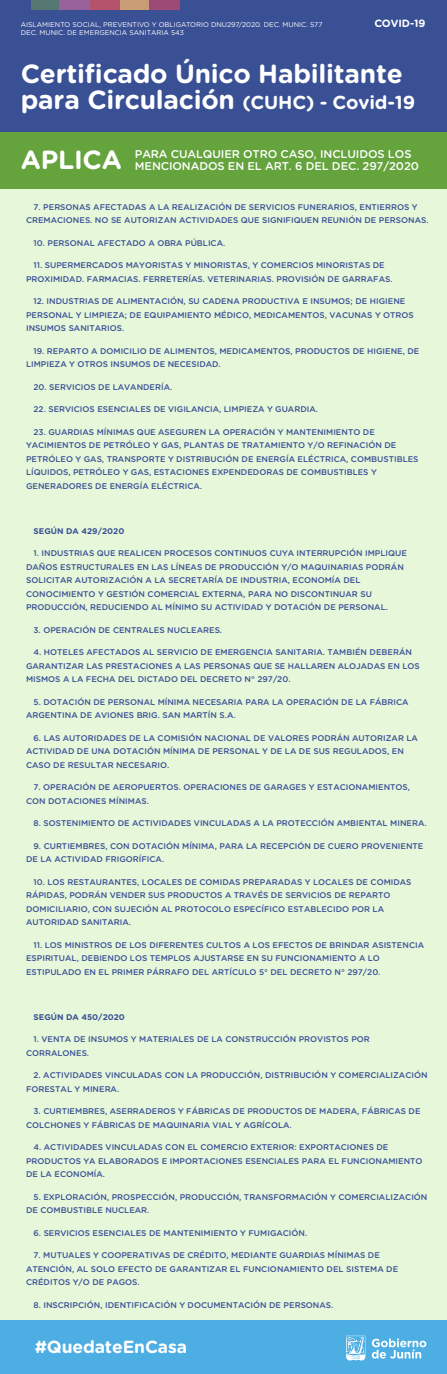
<style>
.page{position:relative;width:447px;height:1374px;background:#fff}
.page>*{position:absolute;margin:0;border:0;box-sizing:border-box;transform-origin:0 0}
.t1{font:700 26.25px/26.2px "Gotham Rounded";letter-spacing:-.01em;color:#fff}
.t2{font:700 17.55px "Gotham Rounded";letter-spacing:-.01em;color:#fff}
.t3{font:500 11.25px/12px "Gotham Rounded";letter-spacing:-.01em;color:#fff}
.t4{font:700 10.5px "Gotham Rounded";color:#fff}
.t5{font:500 8.25px/13.5px "Gotham Rounded";color:#3a5095}
.t6{font:700 8.25px "Gotham Rounded";color:#3a5095}
.t7{font:6.9px "Gotham Rounded";color:#fff}
.s1{font-size:18.75px}
</style>
<div class="page">
<div style="left:0;top:189px;width:446px;height:1136px;background:#e6f7da"></div>
<div style="left:0;top:1320px;width:446px;height:53px;background:#4caee3"></div>
<svg style="left:371px;top:1338px;width:55px;height:20px"></svg>
<svg style="left:346px;top:1335px;width:19px;height:25px"></svg>
<div style="left:0;top:0;width:446px;height:132px;background:#3a5095"></div>
<div style="left:0;top:132px;width:446px;height:57px;background:#65a33d"></div>
<div style="left:120px;top:0;width:30px;height:9px;background:#ca9c76"></div>
<div style="left:150px;top:0;width:30px;height:9px;background:#9d4a77"></div>
<div style="left:90px;top:0;width:30px;height:9px;background:#b6536c"></div>
<div style="left:30px;top:0;width:30px;height:9px;background:#547771"></div>
<div style="left:60px;top:0;width:30px;height:9px;background:#98639c"></div>
<p class="t7" style="left:21px;top:20px;width:303px">AISLAMIENTO SOCIAL, PREVENTIVO Y OBLIGATORIO DNU297/2020. DEC. MUNIC. 577</p>
<p class="t4" style="left:374px;top:15px;width:53px">COVID-19</p>
<p class="t7" style="left:21px;top:28px;width:165px">DEC. MUNIC. DE EMERGENCIA SANITARIA 543</p>
<h1 class="t1" style="left:21px;top:59px;width:395px">Certificado Único Habilitante para Circulación <span class="s1">(CUHC) - Covid-19</span></h1>
<h1 class="t1" style="left:21px;top:146px;width:103px">APLICA</h1>
<h3 class="t3" style="left:135px;top:147px;width:285px">PARA CUALQUIER OTRO CASO, INCLUIDOS LOS<br>MENCIONADOS EN EL ART. 6 DEL DEC. 297/2020</h3>
<p class="t5" style="left:26px;top:199px;width:404px;text-align:center">7. PERSONAS AFECTADAS A LA REALIZACIÓN DE SERVICIOS FUNERARIOS, ENTIERROS Y<br>CREMACIONES. NO SE AUTORIZAN ACTIVIDADES QUE SIGNIFIQUEN REUNIÓN DE PERSONAS.</p>
<p class="t5" style="left:34px;top:235px;width:193px">10. PERSONAL AFECTADO A OBRA PÚBLICA.</p>
<p class="t5" style="left:26px;top:258px;width:368px;text-align:center">11. SUPERMERCADOS MAYORISTAS Y MINORISTAS, Y COMERCIOS MINORISTAS DE<br>PROXIMIDAD. FARMACIAS. FERRETERÍAS. VETERINARIAS. PROVISIÓN DE GARRAFAS.</p>
<p class="t5" style="left:26px;top:294px;width:389px;text-indent:7px">12. INDUSTRIAS DE ALIMENTACIÓN, SU CADENA PRODUCTIVA E INSUMOS; DE HIGIENE<br>PERSONAL Y LIMPIEZA; DE EQUIPAMIENTO MÉDICO, MEDICAMENTOS, VACUNAS Y OTROS<br>INSUMOS SANITARIOS.</p>
<p class="t5" style="left:26px;top:343px;width:394px;text-indent:7px">19. REPARTO A DOMICILIO DE ALIMENTOS, MEDICAMENTOS, PRODUCTOS DE HIGIENE, DE<br>LIMPIEZA Y OTROS INSUMOS DE NECESIDAD.</p>
<p class="t5" style="left:34px;top:379px;width:140px">20. SERVICIOS DE LAVANDERÍA.</p>
<p class="t5" style="left:34px;top:402px;width:286px">22. SERVICIOS ESENCIALES DE VIGILANCIA, LIMPIEZA Y GUARDIA.</p>
<p class="t5" style="left:26px;top:424px;width:394px;text-indent:7px">23. GUARDIAS MÍNIMAS QUE ASEGUREN LA OPERACIÓN Y MANTENIMIENTO DE YACIMIENTOS DE PETRÓLEO Y GAS, PLANTAS DE TRATAMIENTO Y/O REFINACIÓN DE PETRÓLEO Y GAS, TRANSPORTE Y DISTRIBUCIÓN DE ENERGÍA ELÉCTRICA, COMBUSTIBLES LÍQUIDOS, PETRÓLEO Y GAS, ESTACIONES EXPENDEDORAS DE COMBUSTIBLES Y GENERADORES DE ENERGÍA ELÉCTRICA.</p>
<p class="t6" style="left:34px;top:524px;width:92px">SEGÚN DA 429/2020</p>
<p class="t5" style="left:26px;top:546px;width:382px;text-indent:7px">1. INDUSTRIAS QUE REALICEN PROCESOS CONTINUOS CUYA INTERRUPCIÓN IMPLIQUE DAÑOS ESTRUCTURALES EN LAS LÍNEAS DE PRODUCCIÓN Y/O MAQUINARIAS PODRÁN SOLICITAR AUTORIZACIÓN A LA SECRETARÍA DE INDUSTRIA, ECONOMÍA DEL CONOCIMIENTO Y GESTIÓN COMERCIAL EXTERNA, PARA NO DISCONTINUAR SU PRODUCCIÓN, REDUCIENDO AL MÍNIMO SU ACTIVIDAD Y DOTACIÓN DE PERSONAL.</p>
<p class="t5" style="left:34px;top:622px;width:190px">3. OPERACIÓN DE CENTRALES NUCLEARES.</p>
<p class="t5" style="left:26px;top:645px;width:395px;text-indent:7px">4. HOTELES AFECTADOS AL SERVICIO DE EMERGENCIA SANITARIA. TAMBIÉN DEBERÁN<br>GARANTIZAR LAS PRESTACIONES A LAS PERSONAS QUE SE HALLAREN ALOJADAS EN LOS<br>MISMOS A LA FECHA DEL DICTADO DEL DECRETO N° 297/20.</p>
<p class="t5" style="left:26px;top:694px;width:384px;text-indent:7px">5. DOTACIÓN DE PERSONAL MÍNIMA NECESARIA PARA LA OPERACIÓN DE LA FÁBRICA<br>ARGENTINA DE AVIONES BRIG. SAN MARTÍN S.A.</p>
<p class="t5" style="left:26px;top:730px;width:393px;text-indent:7px">6. LAS AUTORIDADES DE LA COMISIÓN NACIONAL DE VALORES PODRÁN AUTORIZAR LA<br>ACTIVIDAD DE UNA DOTACIÓN MÍNIMA DE PERSONAL Y DE LA DE SUS REGULADOS, EN<br>CASO DE RESULTAR NECESARIO.</p>
<p class="t5" style="left:26px;top:780px;width:385px;text-indent:7px">7. OPERACIÓN DE AEROPUERTOS. OPERACIONES DE GARAGES Y ESTACIONAMIENTOS,<br>CON DOTACIONES MÍNIMAS.</p>
<p class="t5" style="left:34px;top:816px;width:394px">8. SOSTENIMIENTO DE ACTIVIDADES VINCULADAS A LA PROTECCIÓN AMBIENTAL MINERA.</p>
<p class="t5" style="left:26px;top:838px;width:398px;text-indent:7px">9. CURTIEMBRES, CON DOTACIÓN MÍNIMA, PARA LA RECEPCIÓN DE CUERO PROVENIENTE<br>DE LA ACTIVIDAD FRIGORÍFICA.</p>
<p class="t5" style="left:26px;top:874px;width:387px;text-indent:7px">10. LOS RESTAURANTES, LOCALES DE COMIDAS PREPARADAS Y LOCALES DE COMIDAS RÁPIDAS, PODRÁN VENDER SUS PRODUCTOS A TRAVÉS DE SERVICIOS DE REPARTO DOMICILIARIO, CON SUJECIÓN AL PROTOCOLO ESPECÍFICO ESTABLECIDO POR LA AUTORIDAD SANITARIA.</p>
<p class="t5" style="left:26px;top:937px;width:399px;text-indent:7px">11. LOS MINISTROS DE LOS DIFERENTES CULTOS A LOS EFECTOS DE BRINDAR ASISTENCIA<br>ESPIRITUAL, DEBIENDO LOS TEMPLOS AJUSTARSE EN SU FUNCIONAMIENTO A LO<br>ESTIPULADO EN EL PRIMER PÁRRAFO DEL ARTÍCULO 5° DEL DECRETO N° 297/20.</p>
<p class="t6" style="left:34px;top:1010px;width:93px">SEGÚN DA 450/2020</p>
<p class="t5" style="left:26px;top:1032px;width:345px;text-indent:7px">1. VENTA DE INSUMOS Y MATERIALES DE LA CONSTRUCCIÓN PROVISTOS POR<br>CORRALONES.</p>
<p class="t5" style="left:26px;top:1068px;width:403px;text-indent:7px">2. ACTIVIDADES VINCULADAS CON LA PRODUCCIÓN, DISTRIBUCIÓN Y COMERCIALIZACIÓN<br>FORESTAL Y MINERA.</p>
<p class="t5" style="left:26px;top:1104px;width:396px;text-indent:7px">3. CURTIEMBRES, ASERRADEROS Y FÁBRICAS DE PRODUCTOS DE MADERA, FÁBRICAS DE<br>COLCHONES Y FÁBRICAS DE MAQUINARIA VIAL Y AGRÍCOLA.</p>
<p class="t5" style="left:26px;top:1140px;width:398px;text-indent:7px">4. ACTIVIDADES VINCULADAS CON EL COMERCIO EXTERIOR: EXPORTACIONES DE<br>PRODUCTOS YA ELABORADOS E IMPORTACIONES ESENCIALES PARA EL FUNCIONAMIENTO<br>DE LA ECONOMÍA.</p>
<p class="t5" style="left:26px;top:1189px;width:402px;text-indent:7px">5. EXPLORACIÓN, PROSPECCIÓN, PRODUCCIÓN, TRANSFORMACIÓN Y COMERCIALIZACIÓN<br>DE COMBUSTIBLE NUCLEAR.</p>
<p class="t5" style="left:34px;top:1225px;width:275px">6. SERVICIOS ESENCIALES DE MANTENIMIENTO Y FUMIGACIÓN.</p>
<p class="t5" style="left:26px;top:1248px;width:373px;text-indent:7px">7. MUTUALES Y COOPERATIVAS DE CRÉDITO, MEDIANTE GUARDIAS MÍNIMAS DE<br>ATENCIÓN, AL SOLO EFECTO DE GARANTIZAR EL FUNCIONAMIENTO DEL SISTEMA DE<br>CRÉDITOS Y/O DE PAGOS.</p>
<p class="t5" style="left:34px;top:1297px;width:301px">8. INSCRIPCIÓN, IDENTIFICACIÓN Y DOCUMENTACIÓN DE PERSONAS.</p>
<h2 class="t2" style="left:35px;top:1333px;width:154px">#QuedateEnCasa</h2>
</div>
